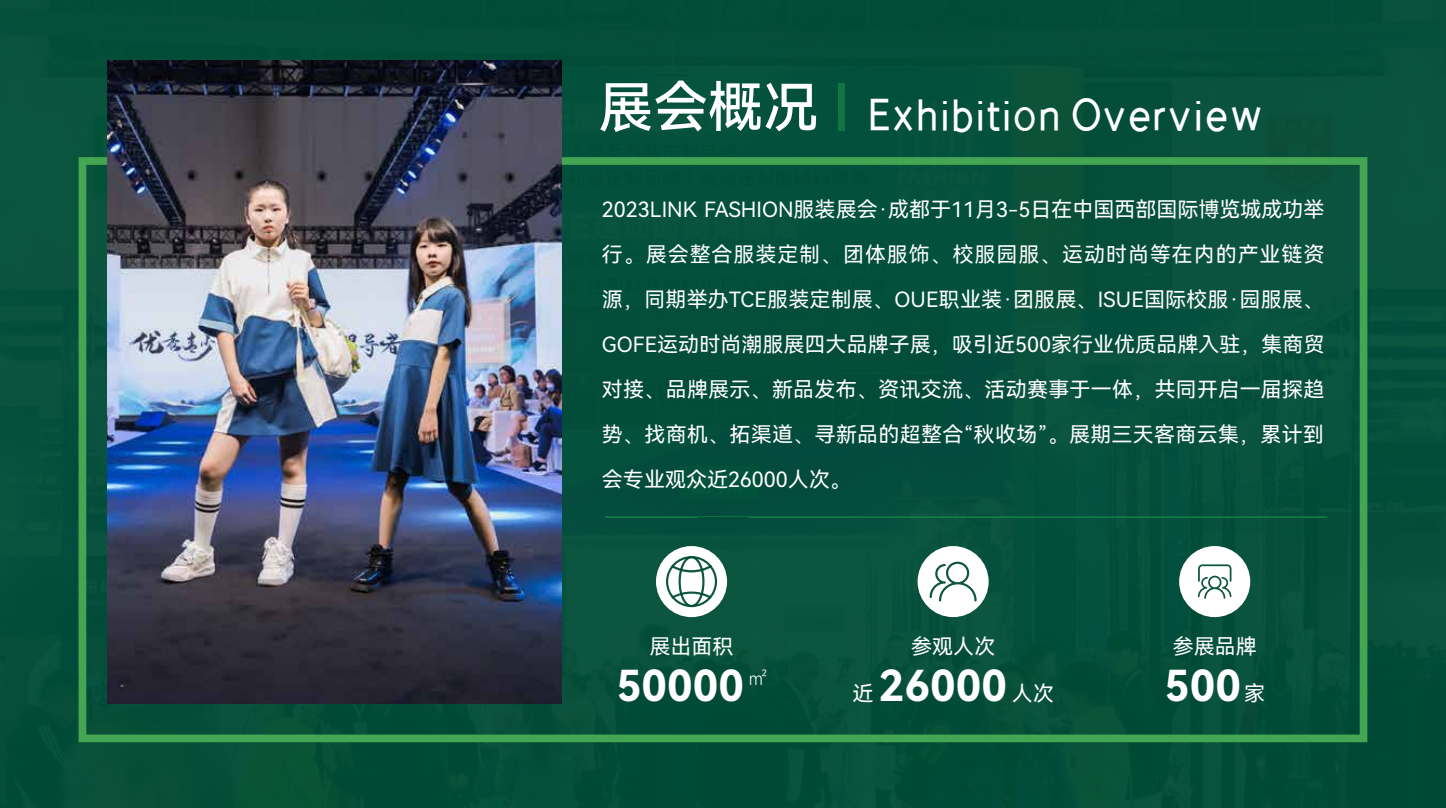
<style>
.page{position:relative;width:1446px;height:808px;background:#004d36}
.page>*{position:absolute;margin:0;border:0;box-sizing:border-box;transform-origin:0 0}
.t1{font:48px "zihun 59 hao chuangcuhei";color:#fff}
.t2{font:42.6px "Harmony OS Sans SC Bold";color:#fff}
.t3{font:21px/45px "Harmony OS Sans SC";letter-spacing:.01em;color:#fff;text-align:justify}
.t4{font:18px "Harmony OS Sans SC Light";color:#fff}
.s1{font-family:"Harmony OS Sans SC Medium";font-size:55.05px}
.s2{font-family:"Harmony OS Sans SC";font-size:21px}
</style>
<div class="page">
<div style="left:838px;top:83px;width:6px;height:48px;background:#107445"></div>
<div style="left:79px;top:157px;width:1288px;height:585px;border:8px solid #44a652"></div>
<hr style="left:605px;top:516px;width:722px;height:2px;background:#158048">
<hr style="left:697px;top:517px;width:51px;height:2px;background:#004d36">
<div style="left:656px;top:546px;width:71px;height:71px;background:#fff;border-radius:50%"></div>
<svg style="left:666px;top:556px;width:51px;height:51px"></svg>
<div style="left:1179px;top:546px;width:71px;height:71px;background:#fff;border-radius:50%"></div>
<svg style="left:1198px;top:564px;width:33px;height:35px"></svg>
<div style="left:917px;top:546px;width:71px;height:71px;background:#fff;border-radius:50%"></div>
<svg style="left:929px;top:562px;width:47px;height:39px"></svg>
<img style="left:108px;top:60px;width:454px;height:643px">
<h1 class="t1" style="left:598px;top:89px;width:667px"><span class="s1">展会概况</span> Exhibition Overview</h1>
<p class="t3" style="left:602px;top:186px;width:724px">2023LINK FASHION服装展会·成都于11月3-5日在中国西部国际博览城成功举行。展会整合服装定制、团体服饰、校服园服、运动时尚等在内的产业链资源，同期举办TCE服装定制展、OUE职业装·团服展、ISUE国际校服·园服展、GOFE运动时尚潮服展四大品牌子展，吸引近500家行业优质品牌入驻，集商贸对接、品牌展示、新品发布、资讯交流、活动赛事于一体，共同开启一届探趋势、找商机、拓渠道、寻新品的超整合“秋收场”。展期三天客商云集，累计到会专业观众近26000人次。</p>
<p class="t3" style="left:649px;top:623px;width:85px">展出面积</p>
<h2 class="t2" style="left:616px;top:656px;width:130px">50000</h2>
<p class="t4" style="left:749px;top:666px;width:19px">㎡</p>
<p class="t3" style="left:911px;top:623px;width:85px">参观人次</p>
<h2 class="t2" style="left:852px;top:656px;width:203px"><span class="s2">近</span> 26000 <span class="s2">人次</span></h2>
<p class="t3" style="left:1172px;top:623px;width:85px">参展品牌</p>
<h2 class="t2" style="left:1164px;top:656px;width:102px">500<span class="s2">家</span></h2>
</div>
